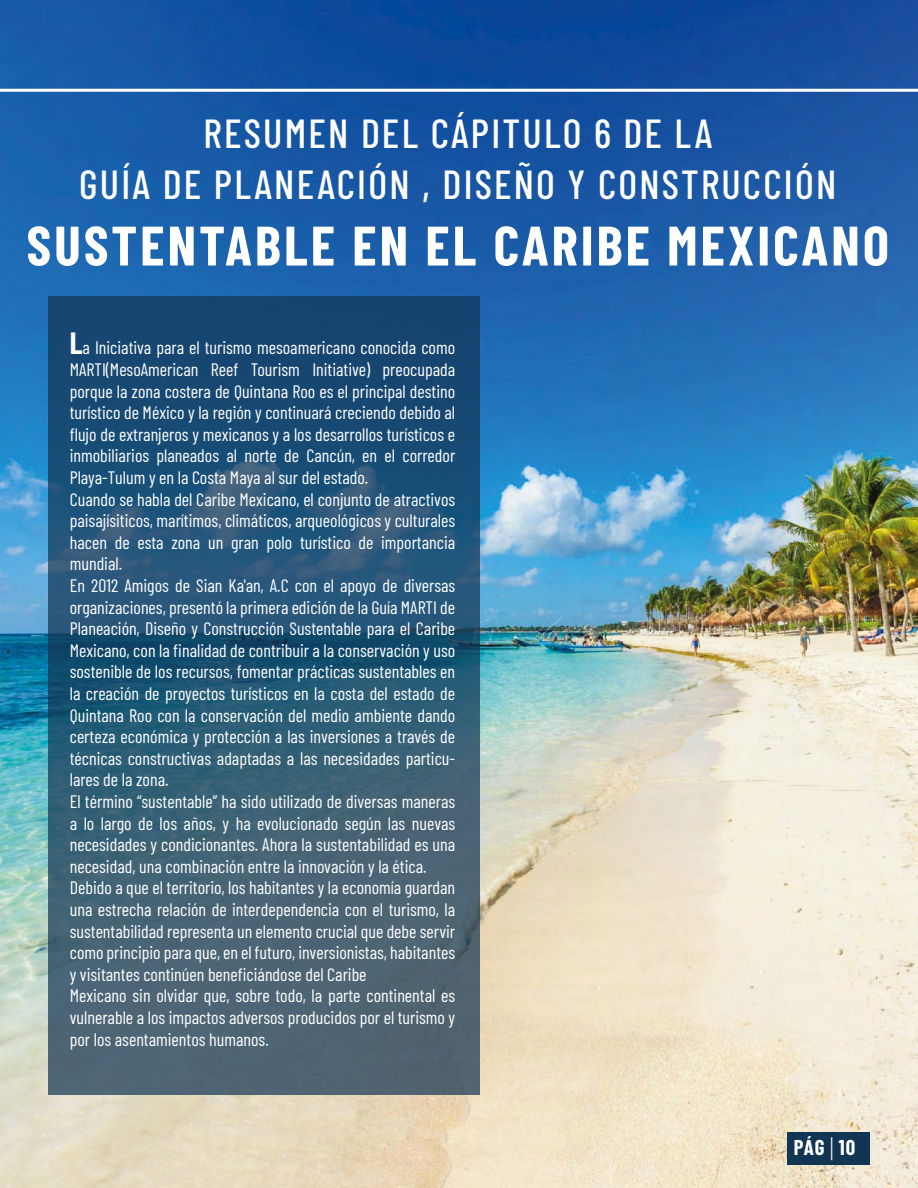
<style>
.page{position:relative;width:918px;height:1188px;background:#fff}
.page>*{position:absolute;margin:0;border:0;box-sizing:border-box;transform-origin:0 0}
.t1{font:700 55.5px "Barlow Condensed";letter-spacing:.055em;color:#fff}
.t2{font:500 40.5px "Barlow Condensed";letter-spacing:.055em;color:#fff}
.t3{font:700 21px "Barlow Condensed";color:#fff}
.t4{font:18px/21.6px "Barlow Condensed";color:#fff}
.s1{font-weight:700;font-size:30px}
</style>
<div class="page">
<img style="left:0;top:0;width:918px;height:1188px">
<hr style="left:0;top:89px;width:918px;height:3px;background:#fff">
<svg style="left:48px;top:297px;width:432px;height:798px;background:#305874"></svg>
<div style="left:788px;top:1132px;width:82px;height:33px;background:#133554"></div>
<svg style="left:831px;top:1137px;width:1px;height:23px"></svg>
<h2 class="t2" style="left:203px;top:105px;width:510px">RESUMEN DEL CÁPITULO 6 DE LA</h2>
<h2 class="t2" style="left:79px;top:155px;width:759px">GUÍA DE PLANEACIÓN , DISEÑO Y CONSTRUCCIÓN</h2>
<h1 class="t1" style="left:26px;top:206px;width:864px">SUSTENTABLE EN EL CARIBE MEXICANO</h1>
<p class="t4" style="left:70px;top:336px;width:387px"><span class="s1">L</span>a Iniciativa para el turismo mesoamericano conocida como MARTI(MesoAmerican Reef Tourism Initiative) preocupada porque la zona costera de Quintana Roo es el principal destino turístico de México y la región y continuará creciendo debido al flujo de extranjeros y mexicanos y a los desarrollos turísticos e inmobiliarios planeados al norte de Cancún, en el corredor Playa-Tulum y en la Costa Maya al sur del estado.<br>Cuando se habla del Caribe Mexicano, el conjunto de atractivos paisajísiticos, marítimos, climáticos, arqueológicos y culturales hacen de esta zona un gran polo turístico de importancia mundial.<br>En 2012 Amigos de Sian Ka'an, A.C con el apoyo de diversas organizaciones, presentó la primera edición de la Guía MARTI de Planeación, Diseño y Construcción Sustentable para el Caribe Mexicano, con la finalidad de contribuir a la conservación y uso sostenible de los recursos, fomentar prácticas sustentables en la creación de proyectos turísticos en la costa del estado de Quintana Roo con la conservación del medio ambiente dando certeza económica y protección a las inversiones a través de técnicas constructivas adaptadas a las necesidades particu&shy;lares de la zona.<br>El término “sustentable” ha sido utilizado de diversas maneras a lo largo de los años, y ha evolucionado según las nuevas necesidades y condicionantes. Ahora la sustentabilidad es una necesidad, una combinación entre la innovación y la ética.<br>Debido a que el territorio, los habitantes y la economía guardan una estrecha relación de interdependencia con el turismo, la sustentabilidad representa un elemento crucial que debe servir como principio para que, en el futuro, inversionistas, habitantes y visitantes continúen beneficiándose del Caribe<br>Mexicano sin olvidar que, sobre todo, la parte continental es vulnerable a los impactos adversos producidos por el turismo y por los asentamientos humanos.</p>
<p class="t3" style="left:794px;top:1133px;width:63px">PÁG 10</p>
</div>
